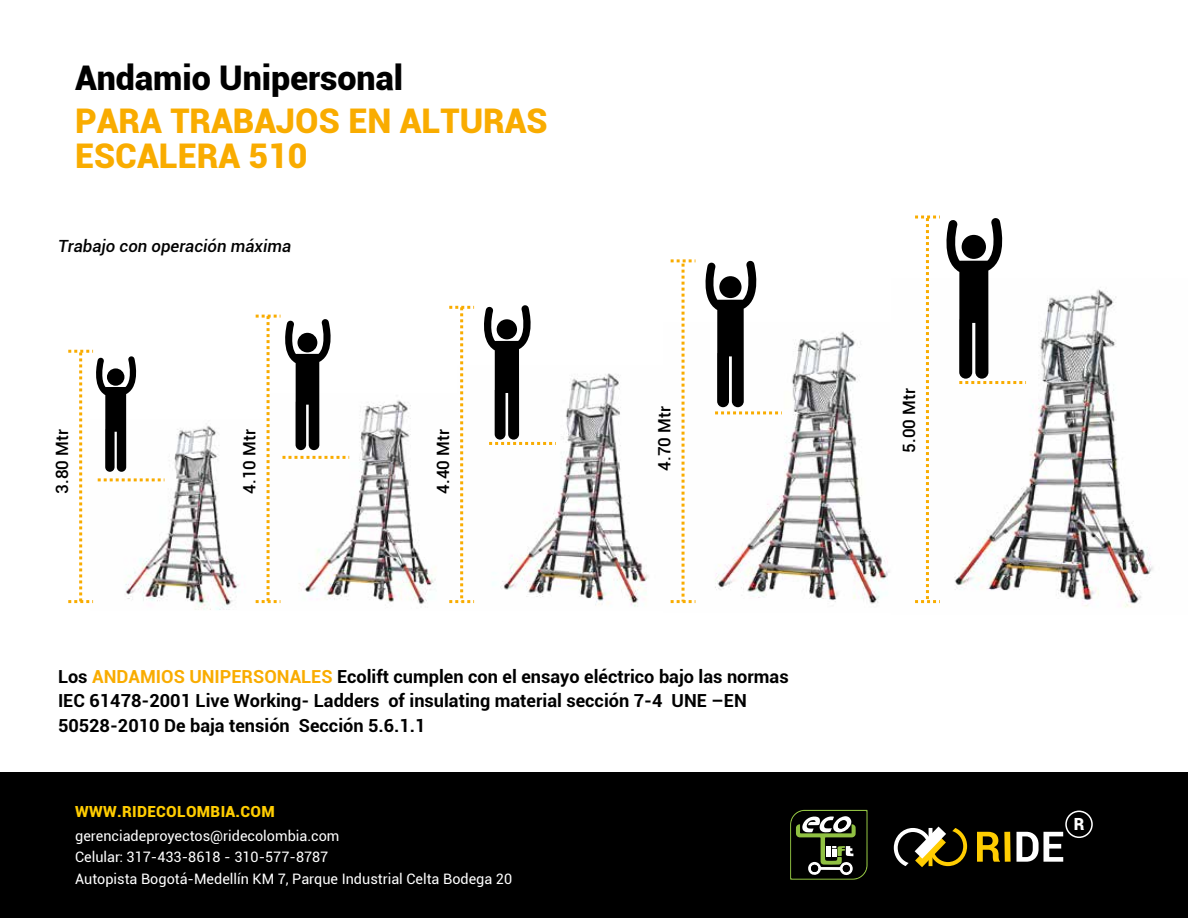
<style>
.page{position:relative;width:1188px;height:918px;background:#fff}
.page>*{position:absolute;margin:0;border:0;box-sizing:border-box;transform-origin:0 0}
.t1{font:900 34.05px/34.7px "Roboto";color:#f9ac00}
.t2{font:900 34.05px "Roboto";color:#000}
.t3{font:700 18px/24.9px "Roboto";color:#000}
.t4{font:500 16.95px "Roboto";color:#000}
.t5{font:italic 500 16.8px "Roboto";color:#020202}
.t6{font:900 16.8px "Roboto";color:#fff}
.t7{font:900 15.3px "Roboto";letter-spacing:.02em;color:#ffcd01}
.t8{font:14.4px/21.6px "Roboto";color:#fff}
.s1{color:#f9ac00}
</style>
<div class="page">
<div style="left:0;top:773px;width:1188px;height:145px;background:#000"></div>
<svg style="left:894px;top:827px;width:73px;height:40px"></svg>
<svg style="left:977px;top:832px;width:23px;height:30px"></svg>
<div style="left:1004px;top:832px;width:7px;height:30px;background:#ffcd01"></div>
<svg style="left:1017px;top:811px;width:76px;height:51px"></svg>
<svg style="left:790px;top:809px;width:78px;height:71px"></svg>
<img style="left:1026px;top:289px;width:127px;height:319px">
<img style="left:782px;top:331px;width:158px;height:273px">
<img style="left:556px;top:373px;width:136px;height:234px">
<img style="left:349px;top:400px;width:125px;height:204px">
<img style="left:92px;top:425px;width:185px;height:185px">
<svg style="left:915px;top:216px;width:111px;height:387px"></svg>
<svg style="left:671px;top:259px;width:111px;height:344px"></svg>
<svg style="left:449px;top:305px;width:107px;height:298px"></svg>
<svg style="left:256px;top:315px;width:93px;height:288px"></svg>
<svg style="left:68px;top:350px;width:96px;height:253px"></svg>
<h1 class="t2" style="left:75px;top:54px;width:329px">Andamio Unipersonal</h1>
<h1 class="t1" style="left:75px;top:102px;width:474px">PARA TRABAJOS EN ALTURAS<br>ESCALERA 510</h1>
<p class="t5" style="left:58px;top:234px;width:235px">Trabajo con operación máxima</p>
<p class="t4" style="left:50px;top:494px;width:66px;rotate:-90deg">3.80 Mtr</p>
<p class="t4" style="left:238px;top:494px;width:66px;rotate:-90deg">4.10 Mtr</p>
<p class="t4" style="left:431px;top:494px;width:66px;rotate:-90deg">4.40 Mtr</p>
<p class="t4" style="left:653px;top:471px;width:66px;rotate:-90deg">4.70 Mtr</p>
<p class="t3" style="left:58px;top:663px;width:732px">Los <span class="s1">ANDAMIOS UNIPERSONALES</span> Ecolift cumplen con el ensayo eléctrico bajo las normas<br>IEC 61478-2001 Live Working- Ladders of insulating material sección 7-4 UNE –EN<br>50528-2010 De baja tensión Sección 5.6.1.1</p>
<p class="t7" style="left:75px;top:801px;width:201px">WWW.RIDECOLOMBIA.COM</p>
<p class="t8" style="left:75px;top:824px;width:438px">gerenciadeproyectos@ridecolombia.com<br>Celular: 317-433-8618 - 310-577-8787<br>Autopista Bogotá-Medellín KM 7, Parque Industrial Celta Bodega 20</p>
<p class="t4" style="left:897px;top:453px;width:66px;rotate:-90deg">5.00 Mtr</p>
<p class="t6" style="left:1074px;top:812px;width:12px">R</p>
</div>
